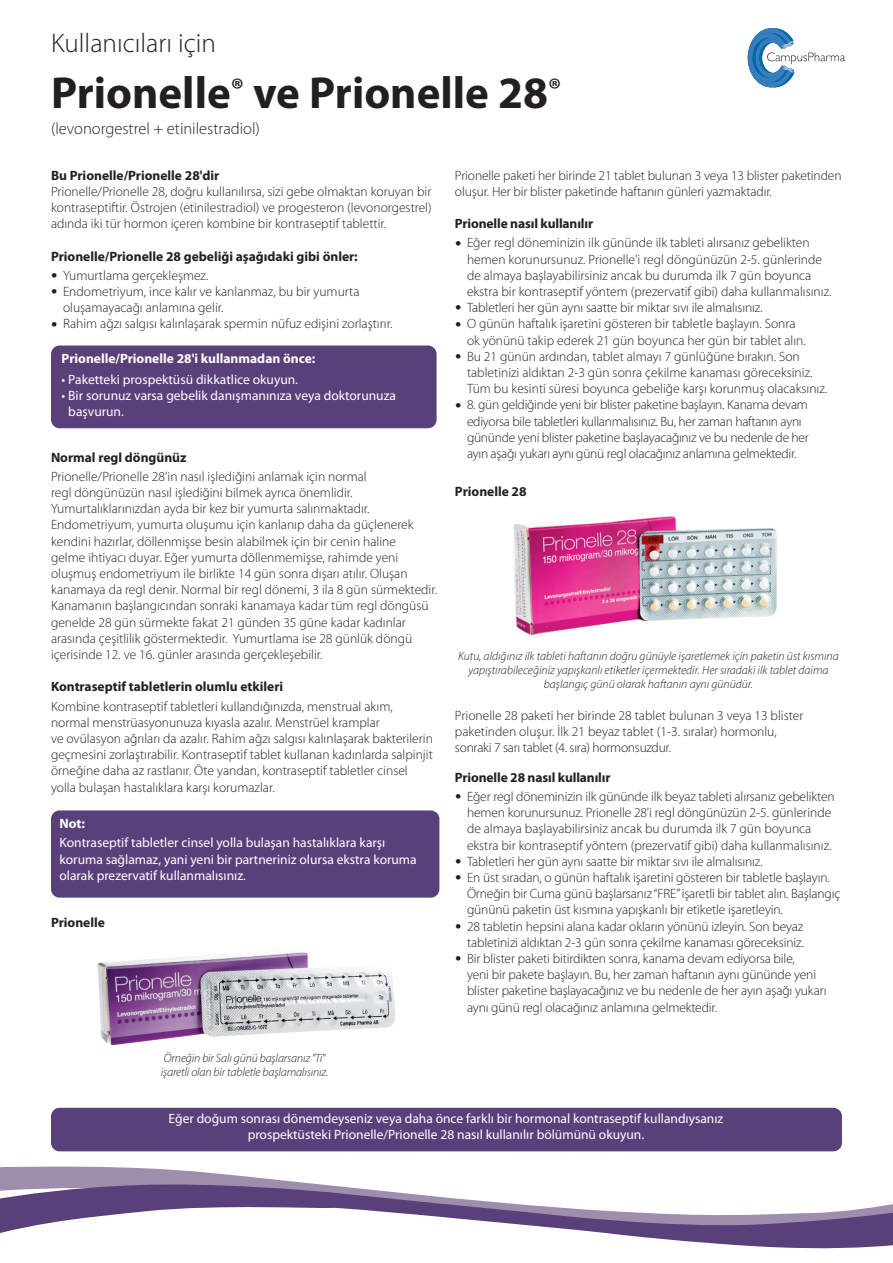
<style>
.page{position:relative;width:893px;height:1263px;background:#fff}
.page>*{position:absolute;margin:0;border:0;box-sizing:border-box;transform-origin:0 0}
.t1{font:700 45px "Myriad Pro";color:#231f20}
.t2{font:300 27px "Myriad Pro";color:#231f20}
.t3{font:300 16.5px "Myriad Pro";color:#231f20}
.t4{font:300 13.5px/16.2px "Myriad Pro";color:#231f20}
.t5{font:13.5px/16.2px "Myriad Pro";color:#fff}
.t6{font:300 13.5px/16.2px "Myriad Pro";letter-spacing:-.02em;color:#231f20}
.t7{font:700 13.5px "Myriad Pro";color:#231f20}
.t8{font:700 13.5px "Myriad Pro";color:#fff}
.t9{font:italic 300 12px/14.4px "Myriad Pro";color:#231f20}
.s1{font-size:25.5px}
</style>
<div class="page">
<div style="left:51px;top:345px;width:386px;height:83px;background:#5a407b;border-radius:9px"></div>
<svg style="left:747px;top:28px;width:98px;height:59px"></svg>
<div style="left:51px;top:810px;width:388px;height:88px;background:#5a407b;border-radius:9px"></div>
<img style="left:97px;top:952px;width:298px;height:94px">
<div style="left:51px;top:1108px;width:791px;height:43px;background:#5a407b;border-radius:9px"></div>
<img style="left:513px;top:516px;width:265px;height:120px">
<svg style="left:0;top:1166px;width:241px;height:10px;fill:#9f8dae"></svg>
<svg style="left:0;top:1176px;width:893px;height:73px"></svg>
<h2 class="t2" style="left:51px;top:27px;width:166px">Kullanıcıları için</h2>
<h1 class="t1" style="left:51px;top:63px;width:512px">Prionelle<sup>®</sup> ve Prionelle 28<sup>®</sup></h1>
<p class="t3" style="left:51px;top:118px;width:210px">(levonorgestrel + etinilestradiol)</p>
<p class="t7" style="left:51px;top:166px;width:170px">Bu Prionelle/Prionelle 28'dir</p>
<p class="t4" style="left:51px;top:183px;width:382px;text-align:justify">Prionelle/Prionelle 28, doğru kullanılırsa, sizi gebe olmaktan koruyan bir kontraseptiftir. Östrojen (etinilestradiol) ve progesteron (levonorgestrel) adında iki tür hormon içeren kombine bir kontraseptif tablettir.</p>
<p class="t7" style="left:51px;top:247px;width:308px">Prionelle/Prionelle 28 gebeliği aşağıdaki gibi önler:</p>
<p class="t4" style="left:51px;top:267px;width:159px"><span class="s1">•</span> Yumurtlama gerçekleşmez.</p>
<p class="t4" style="left:63px;top:283px;width:298px;text-indent:-12px"><span class="s1">•</span> Endometriyum, ince kalır ve kanlanmaz, bu bir yumurta oluşamayacağı anlamına gelir.</p>
<p class="t4" style="left:51px;top:316px;width:343px"><span class="s1">•</span> Rahim ağzı salgısı kalınlaşarak spermin nüfuz edişini zorlaştırır.</p>
<p class="t4" style="left:455px;top:167px;width:388px">Prionelle paketi her birinde 21 tablet bulunan 3 veya 13 blister paketinden oluşur. Her bir blister paketinde haftanın günleri yazmaktadır.</p>
<p class="t7" style="left:455px;top:215px;width:140px">Prionelle nasıl kullanılır</p>
<p class="t4" style="left:467px;top:235px;width:366px;text-indent:-12px"><span class="s1">•</span> Eğer regl döneminizin ilk gününde ilk tableti alırsanız gebelikten hemen korunursunuz. Prionelle'i regl döngünüzün 2-5. günlerinde de almaya başlayabilirsiniz ancak bu durumda ilk 7 gün boyunca ekstra bir kontraseptif yöntem (prezervatif gibi) daha kullanmalısınız.</p>
<p class="t4" style="left:455px;top:299px;width:309px"><span class="s1">•</span> Tabletleri her gün aynı saatte bir miktar sıvı ile almalısınız.</p>
<p class="t4" style="left:467px;top:316px;width:340px;text-indent:-12px"><span class="s1">•</span> O günün haftalık işaretini gösteren bir tabletle başlayın. Sonra ok yönünü takip ederek 21 gün boyunca her gün bir tablet alın.</p>
<p class="t4" style="left:467px;top:348px;width:362px;text-indent:-12px"><span class="s1">•</span> Bu 21 günün ardından, tablet almayı 7 günlüğüne bırakın. Son tabletinizi aldıktan 2-3 gün sonra çekilme kanaması göreceksiniz.<br>Tüm bu kesinti süresi boyunca gebeliğe karşı korunmuş olacaksınız.</p>
<p class="t6" style="left:467px;top:397px;width:343px;text-indent:-12px"><span class="s1">•</span> 8. gün geldiğinde yeni bir blister paketine başlayın. Kanama devam ediyorsa bile tabletleri kullanmalısınız. Bu, her zaman haftanın aynı gününde yeni blister paketine başlayacağınız ve bu nedenle de her ayın aşağı yukarı aynı günü regl olacağınız anlamına gelmektedir.</p>
<p class="t7" style="left:455px;top:482px;width:73px">Prionelle 28</p>
<p class="t8" style="left:62px;top:350px;width:255px">Prionelle/Prionelle 28'i kullanmadan önce:</p>
<p class="t5" style="left:62px;top:371px;width:238px">• Paketteki prospektüsü dikkatlice okuyun.</p>
<p class="t5" style="left:68px;top:387px;width:329px;text-indent:-7px">• Bir sorunuz varsa gebelik danışmanınıza veya doktorunuza başvurun.</p>
<p class="t7" style="left:51px;top:448px;width:137px">Normal regl döngünüz</p>
<p class="t4" style="left:51px;top:468px;width:388px">Prionelle/Prionelle 28'in nasıl işlediğini anlamak için normal<br>regl döngünüzün nasıl işlediğini bilmek ayrıca önemlidir.<br>Yumurtalıklarınızdan ayda bir kez bir yumurta salınmaktadır.<br>Endometriyum, yumurta oluşumu için kanlanıp daha da güçlenerek kendini hazırlar, döllenmişse besin alabilmek için bir cenin haline<br>gelme ihtiyacı duyar. Eğer yumurta döllenmemişse, rahimde yeni oluşmuş endometriyum ile birlikte 14 gün sonra dışarı atılır. Oluşan kanamaya da regl denir. Normal bir regl dönemi, 3 ila 8 gün sürmektedir.<br>Kanamanın başlangıcından sonraki kanamaya kadar tüm regl döngüsü genelde 28 gün sürmekte fakat 21 günden 35 güne kadar kadınlar arasında çeşitlilik göstermektedir. Yumurtlama ise 28 günlük döngü içerisinde 12. ve 16. günler arasında gerçekleşebilir.</p>
<p class="t7" style="left:51px;top:678px;width:234px">Kontraseptif tabletlerin olumlu etkileri</p>
<p class="t4" style="left:51px;top:698px;width:383px">Kombine kontraseptif tabletleri kullandığınızda, menstrual akım, normal menstrüasyonunuza kıyasla azalır. Menstrüel kramplar<br>ve ovülasyon ağrıları da azalır. Rahim ağzı salgısı kalınlaşarak bakterilerin geçmesini zorlaştırabilir. Kontraseptif tablet kullanan kadınlarda salpinjit örneğine daha az rastlanır. Öte yandan, kontraseptif tabletler cinsel yolla bulaşan hastalıklara karşı korumazlar.</p>
<p class="t9" style="left:458px;top:648px;width:382px;text-align:center">Kutu, aldığınız ilk tableti haftanın doğru günüyle işaretlemek için paketin üst kısmına yapıştırabileceğiniz yapışkanlı etiketler içermektedir. Her sıradaki ilk tablet daima başlangıç günü olarak haftanın aynı günüdür.</p>
<p class="t4" style="left:455px;top:707px;width:350px">Prionelle 28 paketi her birinde 28 tablet bulunan 3 veya 13 blister paketinden oluşur. İlk 21 beyaz tablet (1-3. sıralar) hormonlu, sonraki 7 sarı tablet (4. sıra) hormonsuzdur.</p>
<p class="t7" style="left:455px;top:768px;width:157px">Prionelle 28 nasıl kullanılır</p>
<p class="t4" style="left:467px;top:788px;width:369px;text-indent:-12px"><span class="s1">•</span> Eğer regl döneminizin ilk gününde ilk beyaz tableti alırsanız gebelikten hemen korunursunuz. Prionelle 28'i regl döngünüzün 2-5. günlerinde de almaya başlayabilirsiniz ancak bu durumda ilk 7 gün boyunca ekstra bir kontraseptif yöntem (prezervatif gibi) daha kullanmalısınız.</p>
<p class="t4" style="left:455px;top:853px;width:309px"><span class="s1">•</span> Tabletleri her gün aynı saatte bir miktar sıvı ile almalısınız.</p>
<p class="t4" style="left:467px;top:869px;width:375px;text-indent:-12px"><span class="s1">•</span> En üst sıradan, o günün haftalık işaretini gösteren bir tabletle başlayın.<br>Örneğin bir Cuma günü başlarsanız “FRE” işaretli bir tablet alın. Başlangıç gününü paketin üst kısmına yapışkanlı bir etiketle işaretleyin.</p>
<p class="t4" style="left:455px;top:918px;width:350px;text-align:right"><span class="s1">•</span> 28 tabletin hepsini alana kadar okların yönünü izleyin. Son beyaz tabletinizi aldıktan 2-3 gün sonra çekilme kanaması göreceksiniz.</p>
<p class="t4" style="left:467px;top:950px;width:361px;text-indent:-12px"><span class="s1">•</span> Bir blister paketi bitirdikten sonra, kanama devam ediyorsa bile,<br>yeni bir pakete başlayın. Bu, her zaman haftanın aynı gününde yeni blister paketine başlayacağınız ve bu nedenle de her ayın aşağı yukarı aynı günü regl olacağınız anlamına gelmektedir.</p>
<p class="t8" style="left:60px;top:815px;width:27px">Not:</p>
<p class="t5" style="left:60px;top:834px;width:359px">Kontraseptif tabletler cinsel yolla bulaşan hastalıklara karşı koruma sağlamaz, yani yeni bir partneriniz olursa ekstra koruma olarak prezervatif kullanmalısınız.</p>
<p class="t7" style="left:51px;top:913px;width:55px">Prionelle</p>
<p class="t9" style="left:161px;top:1050px;width:169px">Örneğin bir Salı günü başlarsanız "Ti" işaretli olan bir tabletle başlamalısınız.</p>
<p class="t5" style="left:169px;top:1110px;width:556px;text-align:center">Eğer doğum sonrası dönemdeyseniz veya daha önce farklı bir hormonal kontraseptif kullandıysanız prospektüsteki Prionelle/Prionelle 28 nasıl kullanılır bölümünü okuyun.</p>
</div>
